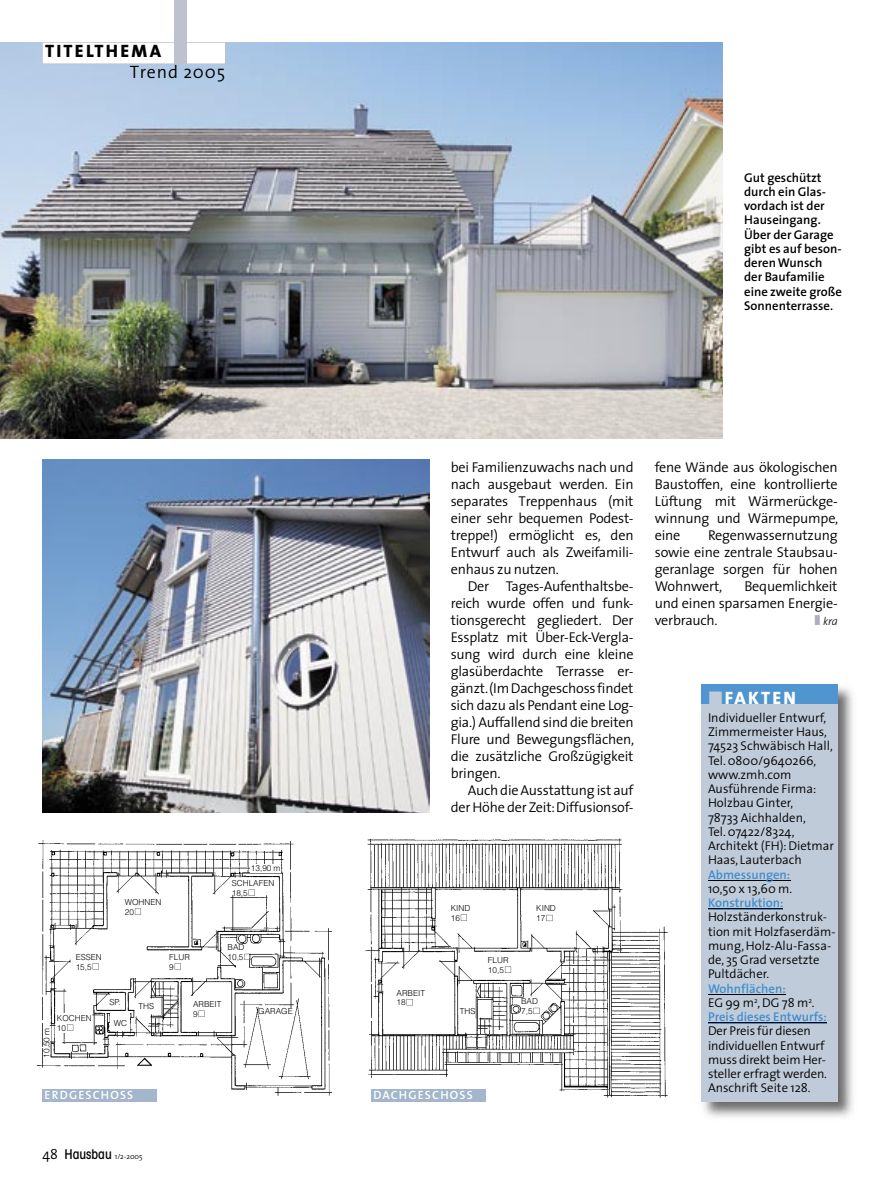
<style>
.page{position:relative;width:893px;height:1191px;background:#fff}
.page>*{position:absolute;margin:0;border:0;box-sizing:border-box;transform-origin:0 0}
.t1{font:800 18px "The Sans";letter-spacing:.125em;color:#000}
.t2{font:300 18px "The Sans";letter-spacing:.05em;color:#000}
.t3{font:800 18px "The Sans";letter-spacing:.125em;color:#fff}
.t4{font:300 14.25px/17px "The Sans";letter-spacing:-.015em;color:#000;text-align:justify}
.t5{font:300 12.75px/14.2px "The Sans";color:#000}
.t6{font:600 12.75px/14.2px "The Sans";color:#000}
.t7{font:600 12.75px/14.2px "The Sans";color:#3f8fce}
.t8{font:600 12px "The Sans";letter-spacing:.1em;color:#fff}
.t9{font:italic 300 11.25px "The Sans";color:#000}
.t10{font:300 8.25px/9.8px "Helvetica";color:#000}
.t11{font:300 7.5px "The Sans";color:#000}
.s1{font-size:14.25px}
.s2{font-family:"Avant Garde";font-weight:500;font-stretch:condensed;font-size:13.5px}
.s3{color:#afafbd}
.s4{color:#c0cbd9}
.s5{font-weight:300;color:#000}
</style>
<div class="page">
<img style="left:0;top:43px;width:723px;height:395px">
<svg style="left:42px;top:42px;width:184px;height:22px"></svg>
<div style="left:174px;top:0;width:13px;height:64px;background:#bec2ce"></div>
<img style="left:43px;top:459px;width:386px;height:353px">
<img style="left:365px;top:838px;width:303px;height:264px">
<div style="left:371px;top:1089px;width:115px;height:12px;background:#a3b6cb"></div>
<img style="left:36px;top:840px;width:296px;height:262px">
<div style="left:43px;top:1089px;width:114px;height:12px;background:#a3b6cb"></div>
<svg style="left:135px;top:908px;width:6px;height:6px"></svg>
<svg style="left:93px;top:963px;width:6px;height:6px"></svg>
<svg style="left:175px;top:963px;width:6px;height:6px"></svg>
<svg style="left:199px;top:1010px;width:6px;height:6px"></svg>
<div style="left:62px;top:1013px;width:5px;height:20px;background:#fff"></div>
<svg style="left:67px;top:1024px;width:6px;height:6px"></svg>
<div style="left:111px;top:1014px;width:19px;height:17px;background:#fff"></div>
<svg style="left:244px;top:953px;width:7px;height:7px"></svg>
<svg style="left:249px;top:889px;width:6px;height:6px"></svg>
<div style="left:251px;top:864px;width:30px;height:8px;background:#fff"></div>
<svg style="left:461px;top:914px;width:6px;height:6px"></svg>
<svg style="left:546px;top:915px;width:6px;height:6px"></svg>
<svg style="left:407px;top:999px;width:6px;height:6px"></svg>
<svg style="left:505px;top:966px;width:6px;height:6px"></svg>
<svg style="left:533px;top:1007px;width:7px;height:7px"></svg>
<img style="left:701px;top:684px;width:153px;height:433px">
<div style="left:702px;top:685px;width:136px;height:416px;background:#c0cbd9"></div>
<hr style="left:708px;top:880px;width:82px;height:1px;background:#000">
<hr style="left:708px;top:909px;width:75px;height:1px;background:#3f8fce">
<hr style="left:708px;top:908px;width:75px;height:1px;background:#000">
<hr style="left:708px;top:994px;width:77px;height:1px;background:#000">
<hr style="left:708px;top:1023px;width:119px;height:1px;background:#3f8fce">
<hr style="left:708px;top:1022px;width:119px;height:1px;background:#000">
<div style="left:702px;top:685px;width:136px;height:19px;background:#4f95d0"></div>
<p class="t1" style="left:45px;top:36px;width:118px">TITELTHEMA</p>
<p class="t2" style="left:130px;top:57px;width:97px">Trend 2005</p>
<p class="t6" style="left:744px;top:170px;width:99px">Gut geschützt durch ein Glas&shy;vordach ist der<br>Hauseingang.<br>Über der Garage gibt es auf beson&shy;deren Wunsch der Baufamilie eine zweite große<br>Sonnenterrasse.</p>
<p class="t10" style="left:125px;top:897px;width:38px">WOHNEN<br>20</p>
<p class="t10" style="left:76px;top:951px;width:28px">ESSEN<br>15,5</p>
<p class="t10" style="left:169px;top:951px;width:22px">FLUR<br>9</p>
<p class="t10" style="left:251px;top:862px;width:31px">13,90 m</p>
<p class="t10" style="left:232px;top:878px;width:44px">SCHLAFEN<br>18,5</p>
<p class="t10" style="left:227px;top:942px;width:18px">BAD<br>10,5</p>
<p class="t10" style="left:109px;top:999px;width:46px">SP. THS</p>
<p class="t10" style="left:57px;top:1013px;width:36px">KOCHEN<br>10</p>
<p class="t10" style="left:114px;top:1018px;width:15px">WC</p>
<p class="t10" style="left:41px;top:1057px;width:31px;rotate:-90deg">10,50 m</p>
<p class="t10" style="left:193px;top:999px;width:30px">ARBEIT<br>9</p>
<p class="t10" style="left:258px;top:1006px;width:36px">GARAGE</p>
<p class="t4" style="left:451px;top:458px;width:184px">bei Familienzuwachs nach und nach ausgebaut werden. Ein separates Treppenhaus (mit einer sehr bequemen Podest&shy;treppe!) ermöglicht es, den Entwurf auch als Zweifamili&shy;enhaus zu nutzen.</p>
<p class="t4" style="left:451px;top:577px;width:185px;text-indent:17px">Der Tages-Aufenthaltsbe&shy;reich wurde offen und funk&shy;tionsgerecht gegliedert. Der Essplatz mit Über-Eck-Vergla&shy;sung wird durch eine kleine glasüberdachte Terrasse er&shy;gänzt. (Im Dachgeschoss findet sich dazu als Pendant eine Log&shy;gia.) Auffallend sind die breiten Flure und Bewegungsflächen, die zusätzliche Großzügigkeit bringen.</p>
<p class="t4" style="left:451px;top:781px;width:184px;text-align:right">Auch die Ausstattung ist auf der Höhe der Zeit: Diffusionsof-</p>
<p class="t10" style="left:396px;top:987px;width:30px">ARBEIT<br>18</p>
<p class="t10" style="left:451px;top:903px;width:21px">KIND<br>16</p>
<p class="t10" style="left:536px;top:903px;width:21px">KIND<br>17</p>
<p class="t10" style="left:488px;top:955px;width:22px">FLUR<br>10,5</p>
<p class="t10" style="left:521px;top:996px;width:18px">BAD</p>
<p class="t10" style="left:460px;top:1005px;width:17px">THS</p>
<p class="t10" style="left:521px;top:1006px;width:13px">7,5</p>
<p class="t8" style="left:45px;top:1085px;width:90px">ERDGESCHOSS</p>
<p class="t8" style="left:373px;top:1085px;width:101px">DACHGESCHOSS</p>
<p class="t11" style="left:43px;top:1150px;width:102px"><span class="s1">48</span> <span class="s2">Hausbau</span> 1/2-2005</p>
<p class="t4" style="left:655px;top:458px;width:185px">fene Wände aus ökologischen Baustoffen, eine kontrollierte Lüftung mit Wärmerückge&shy;winnung und Wärmepumpe, eine</p>
<p class="t4" style="left:655px;top:526px;width:184px;text-indent:53px">Regenwassernutzung sowie eine zentrale Staubsau&shy;geranlage sorgen für hohen Wohnwert,</p>
<p class="t4" style="left:655px;top:577px;width:184px;text-indent:90px">Bequemlichkeit und einen sparsamen Energie&shy;verbrauch.</p>
<p class="t9" style="left:814px;top:612px;width:25px"><span class="s3">❚</span> kra</p>
<p class="t3" style="left:709px;top:683px;width:89px"><span class="s4">■</span>FAKTEN</p>
<p class="t5" style="left:708px;top:710px;width:128px">Individueller Entwurf,<br>Zimmermeister Haus,<br>74523 Schwäbisch Hall,<br>Tel. 0800/9640266, www.zmh.com<br>Ausführende Firma:<br>Holzbau Ginter,<br>78733 Aichhalden,<br>Tel. 07422/8324,<br>Architekt (FH): Dietmar<br>Haas, Lauterbach</p>
<p class="t7" style="left:708px;top:866px;width:84px">Abmessungen:</p>
<p class="t5" style="left:708px;top:881px;width:86px">10,50 x 13,60 m.</p>
<p class="t7" style="left:708px;top:895px;width:77px">Konstruktion:</p>
<p class="t5" style="left:708px;top:909px;width:129px">Holzständerkonstruk&shy;tion mit Holzfaserdäm&shy;mung, Holz-Alu-Fassa&shy;de, 35 Grad versetzte<br>Pultdächer.</p>
<p class="t7" style="left:708px;top:980px;width:120px">Wohnflächen:<br><span class="s5">EG 99 m</span><sup>2</sup><span class="s5">, DG 78 m</span><sup>2</sup><span class="s5">.<br></span>Preis dieses Entwurfs:</p>
<p class="t5" style="left:708px;top:1023px;width:121px">Der Preis für diesen individuellen Entwurf muss direkt beim Her&shy;steller erfragt werden.<br>An schrift Seite 128.</p>
</div>
